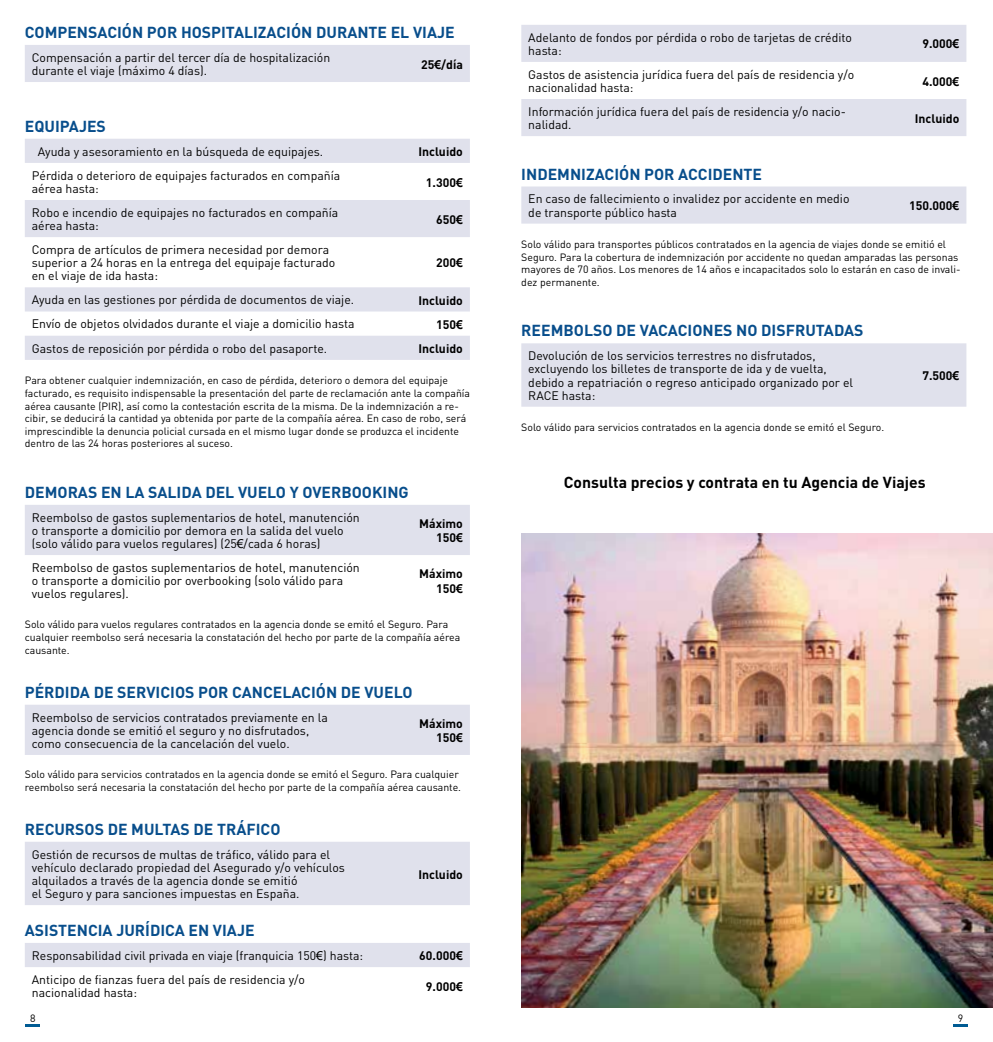
<style>
.page{position:relative;width:993px;height:1042px;background:#fff}
.page>*{position:absolute;margin:0;border:0;box-sizing:border-box;transform-origin:0 0}
.t1{font:700 15.75px "DIN";color:#084e8c}
.t2{font:700 15.75px "DIN";color:#000}
.t3{font:12.25px/13.1px "DIN";color:#000}
.t4{font:700 12.25px/14.7px "DIN";color:#000;text-align:right}
.t5{font:10.5px/12.6px "DIN";color:#000}
.s1{font-family:"Arial"}
</style>
<div class="page">
<svg style="left:25px;top:1024px;width:15px;height:2px"></svg>
<svg style="left:953px;top:1024px;width:14px;height:2px"></svg>
<div style="left:25px;top:45px;width:445px;height:37px;background:#e0e1ec"></div>
<svg style="left:25px;top:139px;width:445px;height:221px"></svg>
<div style="left:25px;top:505px;width:445px;height:50px;background:#e0e1ec"></div>
<div style="left:25px;top:705px;width:445px;height:50px;background:#e0e1ec"></div>
<div style="left:25px;top:842px;width:445px;height:63px;background:#e0e1ec"></div>
<div style="left:25px;top:943px;width:445px;height:24px;background:#e0e1ec"></div>
<svg style="left:521px;top:25px;width:445px;height:111px;fill:#e0e1ec"></svg>
<div style="left:521px;top:186px;width:445px;height:38px;background:#e0e1ec"></div>
<div style="left:521px;top:343px;width:445px;height:64px;background:#e0e1ec"></div>
<img style="left:521px;top:534px;width:471px;height:473px">
<p class="t1" style="left:25px;top:22px;width:431px">COMPENSACIÓN POR HOSPITALIZACIÓN DURANTE EL VIAJE</p>
<p class="t3" style="left:32px;top:51px;width:300px">Compensación a partir del tercer día de hospitalización durante el viaje (máximo 4 días).</p>
<p class="t4" style="left:421px;top:56px;width:43px">25<span class="s1">€</span>/día</p>
<p class="t1" style="left:25px;top:116px;width:83px">EQUIPAJES</p>
<p class="t3" style="left:38px;top:144px;width:287px">Ayuda y asesoramiento en la búsqueda de equipajes.</p>
<p class="t4" style="left:418px;top:144px;width:46px">Incluido</p>
<p class="t3" style="left:32px;top:169px;width:310px">Pérdida o deterioro de equipajes facturados en compañía aérea hasta:</p>
<p class="t4" style="left:426px;top:174px;width:38px">1.300<span class="s1">€</span></p>
<p class="t3" style="left:32px;top:206px;width:308px">Robo e incendio de equipajes no facturados en compañía aérea hasta:</p>
<p class="t4" style="left:436px;top:211px;width:28px">650<span class="s1">€</span></p>
<p class="t3" style="left:32px;top:243px;width:305px">Compra de artículos de primera necesidad por demora superior a 24 horas en la entrega del equipaje facturado en el viaje de ida hasta:</p>
<p class="t4" style="left:436px;top:255px;width:28px">200<span class="s1">€</span></p>
<p class="t3" style="left:32px;top:293px;width:324px">Ayuda en las gestiones por pérdida de documentos de viaje.</p>
<p class="t4" style="left:418px;top:292px;width:46px">Incluido</p>
<p class="t3" style="left:32px;top:317px;width:324px">Envío de objetos olvidados durante el viaje a domicilio hasta</p>
<p class="t4" style="left:436px;top:316px;width:28px">150<span class="s1">€</span></p>
<p class="t3" style="left:32px;top:341px;width:297px">Gastos de reposición por pérdida o robo del pasaporte.</p>
<p class="t4" style="left:418px;top:340px;width:46px">Incluido</p>
<p class="t5" style="left:25px;top:374px;width:446px">Para obtener cualquier indemnización, en caso de pérdida, deterioro o demora del equipaje facturado, es requisito indispensable la presentación del parte de reclamación ante la compañía aérea causante (PIR), así como la contestación escrita de la misma. De la indemnización a re&shy;cibir, se deducirá la cantidad ya obtenida por parte de la compañía aérea. En caso de robo, será imprescindible la denuncia policial cursada en el mismo lugar donde se produzca el incidente dentro de las 24 horas posteriores al suceso.</p>
<p class="t1" style="left:25px;top:482px;width:385px">DEMORAS EN LA SALIDA DEL VUELO Y OVERBOOKING</p>
<p class="t3" style="left:32px;top:510px;width:329px">Reembolso de gastos suplementarios de hotel, manutención o transporte a domicilio por demora en la salida del vuelo (solo válido para vuelos regulares) (25<span class="s1">€</span>/cada 6 horas)</p>
<p class="t4" style="left:419px;top:515px;width:45px">Máximo<br>150<span class="s1">€</span></p>
<p class="t3" style="left:32px;top:561px;width:329px">Reembolso de gastos suplementarios de hotel, manutención o transporte a domicilio por overbooking (solo válido para vuelos regulares).</p>
<p class="t4" style="left:419px;top:565px;width:45px">Máximo<br>150<span class="s1">€</span></p>
<p class="t5" style="left:25px;top:618px;width:437px">Solo válido para vuelos regulares contratados en la agencia donde se emitó el Seguro. Para cualquier reembolso será necesaria la constatación del hecho por parte de la compañía aérea causante.</p>
<p class="t1" style="left:25px;top:682px;width:389px">PÉRDIDA DE SERVICIOS POR CANCELACIÓN DE VUELO</p>
<p class="t3" style="left:32px;top:710px;width:297px">Reembolso de servicios contratados previamente en la agencia donde se emitió el seguro y no disfrutados, como consecuencia de la cancelación del vuelo.</p>
<p class="t4" style="left:419px;top:715px;width:45px">Máximo<br>150<span class="s1">€</span></p>
<p class="t5" style="left:25px;top:768px;width:437px">Solo válido para servicios contratados en la agencia donde se emitó el Seguro. Para cualquier reembolso será necesaria la constatación del hecho por parte de la compañía aérea causante.</p>
<p class="t1" style="left:25px;top:819px;width:257px">RECURSOS DE MULTAS DE TRÁFICO</p>
<p class="t3" style="left:32px;top:847px;width:314px">Gestión de recursos de multas de tráfico, válido para el vehículo declarado propiedad del Asegurado y/o vehículos alquilados a través de la agencia donde se emitió<br>el Seguro y para sanciones impuestas en España.</p>
<p class="t4" style="left:418px;top:866px;width:46px">Incluido</p>
<p class="t1" style="left:25px;top:920px;width:231px">ASISTENCIA JURÍDICA EN VIAJE</p>
<p class="t3" style="left:32px;top:948px;width:333px">Responsabilidad civil privada en viaje (franquicia 150<span class="s1">€</span>) hasta:</p>
<p class="t4" style="left:419px;top:948px;width:45px">60.000<span class="s1">€</span></p>
<p class="t3" style="left:32px;top:973px;width:275px">Anticipo de fianzas fuera del país de residencia y/o nacionalidad hasta:</p>
<p class="t4" style="left:426px;top:978px;width:38px">9.000<span class="s1">€</span></p>
<p class="t3" style="left:528px;top:31px;width:325px">Adelanto de fondos por pérdida o robo de tarjetas de crédito hasta:</p>
<p class="t4" style="left:922px;top:36px;width:38px">9.000<span class="s1">€</span></p>
<p class="t3" style="left:528px;top:68px;width:327px">Gastos de asistencia jurídica fuera del país de residencia y/o nacionalidad hasta:</p>
<p class="t4" style="left:922px;top:73px;width:38px">4.000<span class="s1">€</span></p>
<p class="t3" style="left:528px;top:105px;width:319px">Información jurídica fuera del país de residencia y/o nacio&shy;nalidad.</p>
<p class="t4" style="left:914px;top:110px;width:46px">Incluido</p>
<p class="t1" style="left:521px;top:163px;width:242px">INDEMNIZACIÓN POR ACCIDENTE</p>
<p class="t3" style="left:528px;top:192px;width:322px">En caso de fallecimiento o invalidez por accidente en medio de transporte público hasta</p>
<p class="t4" style="left:908px;top:198px;width:52px">150.000<span class="s1">€</span></p>
<p class="t5" style="left:521px;top:238px;width:441px">Solo válido para transportes públicos contratados en la agencia de viajes donde se emitió el Seguro. Para la cobertura de indemnización por accidente no quedan amparadas las personas mayores de 70 años. Los menores de 14 años e incapacitados solo lo estarán en caso de invali&shy;dez permanente.</p>
<p class="t1" style="left:521px;top:320px;width:344px">REEMBOLSO DE VACACIONES NO DISFRUTADAS</p>
<p class="t3" style="left:528px;top:349px;width:326px">Devolución de los servicios terrestres no disfrutados, excluyendo los billetes de transporte de ida y de vuelta, debido a repatriación o regreso anticipado organizado por el RACE hasta:</p>
<p class="t4" style="left:922px;top:368px;width:38px">7.500<span class="s1">€</span></p>
<p class="t5" style="left:521px;top:421px;width:364px">Solo válido para servicios contratados en la agencia donde se emitó el Seguro.</p>
<p class="t2" style="left:563px;top:472px;width:363px">Consulta precios y contrata en tu Agencia de Viajes</p>
<p class="t5" style="left:30px;top:1011px;width:7px">8</p>
<p class="t5" style="left:957px;top:1011px;width:7px">9</p>
</div>
